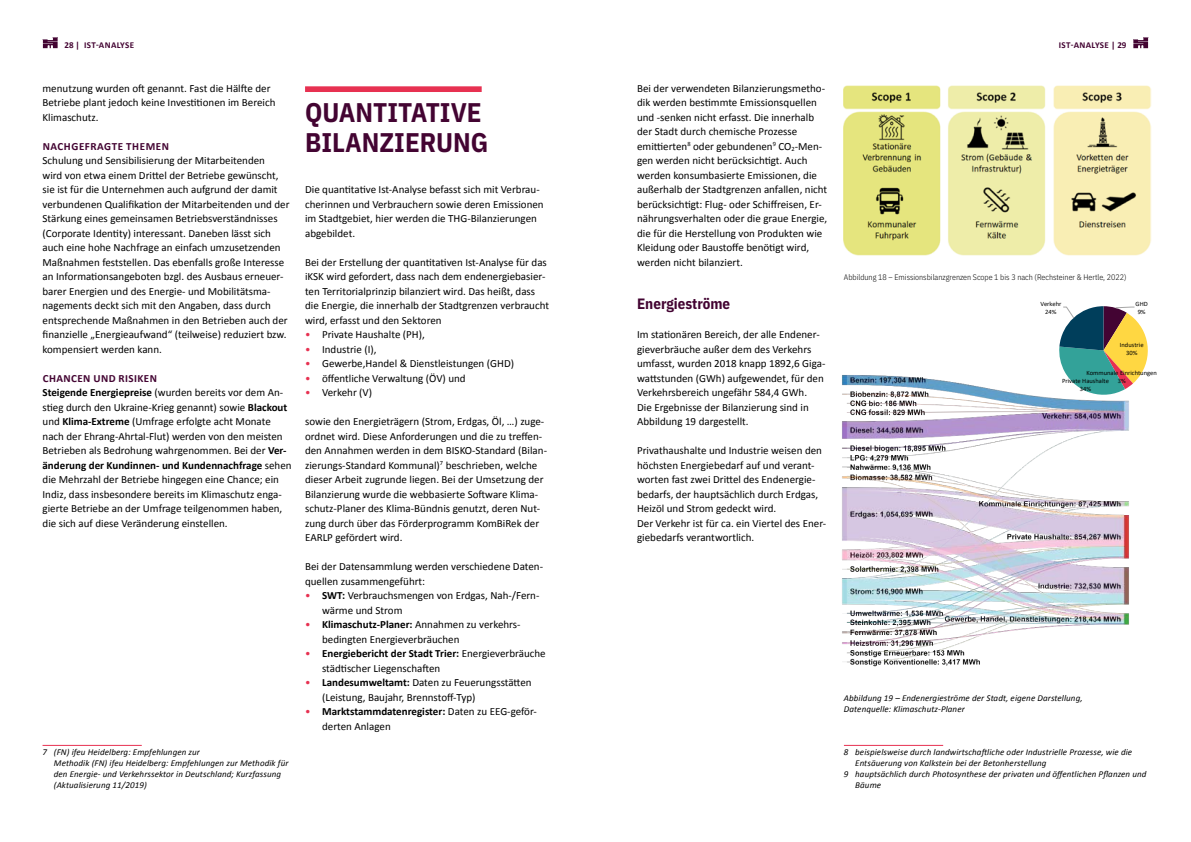
<style>
.page{position:relative;width:1191px;height:842px;background:#fff}
.page>*{position:absolute;margin:0;border:0;box-sizing:border-box;transform-origin:0 0}
.t1{font:700 27px/30px "IBM Plex Sans Cond";color:#430432}
.t2{font:700 15px "IBM Plex Sans Cond";color:#430432}
.t3{font:11px/14.5px "Calibri";color:#000}
.t4{font:700 11px "Calibri";letter-spacing:.05em;color:#430432}
.t5{font:italic 9px/11px "Calibri";letter-spacing:.01em;color:#000}
.t6{font:700 9px "Calibri";letter-spacing:.04em;color:#430432}
.t7{font:300 8px "IBM Plex Sans Cond";color:#000}
.t8{font:6.5px/8px "Calibri";color:#000;text-align:center}
.s1{font-weight:700;color:#430432}
.s2{font-weight:700}
.s3{color:#e73151}
</style>
<div class="page">
<svg style="left:1133px;top:37px;width:15px;height:11px"></svg>
<svg style="left:43px;top:37px;width:15px;height:11px"></svg>
<div style="left:305px;top:86px;width:177px;height:6px;background:#e73151"></div>
<img style="left:844px;top:85px;width:307px;height:171px">
<hr style="left:844px;top:745px;width:99px;height:1px;background:#e73151">
<img style="left:842px;top:375px;width:287px;height:292px">
<svg style="left:1058px;top:306px;width:90px;height:95px"></svg>
<hr style="left:43px;top:745px;width:99px;height:1px;background:#e73151">
<p class="t6" style="left:64px;top:39px;width:71px">28 | IST-ANALYSE</p>
<p class="t6" style="left:1059px;top:39px;width:69px">IST-ANALYSE | 29</p>
<p class="t3" style="left:43px;top:81px;width:234px">menutzung wurden oft genannt. Fast die Hälfte der<br>Betriebe plant jedoch keine Investitionen im Bereich<br>Klimaschutz.</p>
<p class="t4" style="left:43px;top:139px;width:128px">NACHGEFRAGTE THEMEN</p>
<p class="t3" style="left:43px;top:153px;width:248px">Schulung und Sensibilisierung der Mitarbeitenden<br>wird von etwa einem Drittel der Betriebe gewünscht, sie ist für die Unternehmen auch aufgrund der damit verbundenen Qualifikation der Mitarbeitenden und der Stärkung eines gemeinsamen Betriebsverständnisses (Corporate Identity) interessant. Daneben lässt sich auch eine hohe Nachfrage an einfach umzusetzenden Maßnahmen feststellen. Das ebenfalls große Interesse an Informationsangeboten bzgl. des Ausbaus erneuer&shy;barer Energien und des Energie- und Mobilitätsma&shy;nagements deckt sich mit den Angaben, dass durch entsprechende Maßnahmen in den Betrieben auch der finanzielle „Energieaufwand“ (teilweise) reduziert bzw. kompensiert werden kann.</p>
<p class="t3" style="left:43px;top:371px;width:250px"><span class="s1">CHANCEN UND RISIKEN<br></span><span class="s2">Steigende Energiepreise</span> (wurden bereits vor dem An&shy;stieg durch den Ukraine-Krieg genannt) sowie <span class="s2">Blackout </span>und <span class="s2">Klima-Extreme</span> (Umfrage erfolgte acht Monate nach der Ehrang-Ahrtal-Flut) werden von den meisten Betrieben als Bedrohung wahrgenommen. Bei der <span class="s2">Ver&shy;änderung der Kundinnen- und Kundennachfrage</span> sehen die Mehrzahl der Betriebe hingegen eine Chance; ein Indiz, dass insbesondere bereits im Klimaschutz enga&shy;gierte Betriebe an der Umfrage teilgenommen haben, die sich auf diese Veränderung einstellen.</p>
<p class="t3" style="left:637px;top:81px;width:192px">Bei der verwendeten Bilanzierungsmetho&shy;dik werden bestimmte Emissionsquellen und -senken nicht erfasst. Die innerhalb der Stadt durch chemische Prozesse emittierten<sup>8</sup> oder gebundenen<sup>9</sup> CO<sub>2</sub>-Men&shy;gen werden nicht berücksichtigt. Auch werden konsumbasierte Emissionen, die außerhalb der Stadtgrenzen anfallen, nicht berücksichtigt: Flug- oder Schiffreisen, Er&shy;nährungsverhalten oder die graue Energie, die für die Herstellung von Produkten wie Kleidung oder Baustoffe benötigt wird, werden nicht bilanziert.</p>
<h2 class="t2" style="left:637px;top:292px;width:95px">Energieströme</h2>
<p class="t3" style="left:637px;top:327px;width:190px">Im stationären Bereich, der alle Endener&shy;gieverbräuche außer dem des Verkehrs umfasst, wurden 2018 knapp 1892,6 Giga&shy;wattstunden (GWh) aufgewendet, für den Verkehrsbereich ungefähr 584,4 GWh.<br>Die Ergebnisse der Bilanzierung sind in Abbildung 19 dargestellt.</p>
<p class="t3" style="left:637px;top:443px;width:191px">Privathaushalte und Industrie weisen den höchsten Energiebedarf auf und verant&shy;worten fast zwei Drittel des Endenergie&shy;bedarfs, der hauptsächlich durch Erdgas, Heizöl und Strom gedeckt wird.<br>Der Verkehr ist für ca. ein Viertel des Ener&shy;giebedarfs verantwortlich.</p>
<h1 class="t1" style="left:305px;top:95px;width:185px">QUANTITATIVE<br>BILANZIERUNG</h1>
<p class="t3" style="left:305px;top:182px;width:240px">Die quantitative Ist-Analyse befasst sich mit Verbrau&shy;cherinnen und Verbrauchern sowie deren Emissionen im Stadtgebiet, hier werden die THG-Bilanzierungen abgebildet.</p>
<p class="t3" style="left:305px;top:255px;width:245px">Bei der Erstellung der quantitativen Ist-Analyse für das iKSK wird gefordert, dass nach dem endenergiebasier&shy;ten Territorialprinzip bilanziert wird. Das heißt, dass die Energie, die innerhalb der Stadtgrenzen verbraucht wird, erfasst und den Sektoren</p>
<p class="t3" style="left:305px;top:327px;width:121px"><span class="s3">•</span> Private Haushalte (PH),</p>
<p class="t3" style="left:305px;top:342px;width:73px"><span class="s3">•</span> Industrie (I),</p>
<p class="t3" style="left:305px;top:356px;width:210px"><span class="s3">•</span> Gewerbe,Handel &amp; Dienstleistungen (GHD)</p>
<p class="t3" style="left:305px;top:371px;width:162px"><span class="s3">•</span> öffentliche Verwaltung (ÖV) und</p>
<p class="t3" style="left:305px;top:385px;width:69px"><span class="s3">•</span> Verkehr (V)</p>
<p class="t3" style="left:305px;top:414px;width:243px">sowie den Energieträgern (Strom, Erdgas, Öl, …) zuge&shy;ordnet wird. Diese Anforderungen und die zu treffen&shy;den Annahmen werden in dem BISKO-Standard (Bilan&shy;zierungs-Standard Kommunal)<sup>7</sup> beschrieben, welche dieser Arbeit zugrunde liegen. Bei der Umsetzung der Bilanzierung wurde die webbasierte Software Klima&shy;schutz-Planer des Klima-Bündnis genutzt, deren Nut&shy;zung durch über das Förderprogramm KomBiRek der EARLP gefördert wird.</p>
<p class="t3" style="left:305px;top:559px;width:239px">Bei der Datensammlung werden verschiedene Daten&shy;quellen zusammengeführt:</p>
<p class="t3" style="left:322px;top:588px;width:219px;text-indent:-17px"><span class="s3">•</span> <span class="s2">SWT:</span> Verbrauchsmengen von Erdgas, Nah-/Fern&shy;wärme und Strom</p>
<p class="t3" style="left:322px;top:617px;width:200px;text-indent:-17px"><span class="s3">•</span> <span class="s2">Klimaschutz-Planer:</span> Annahmen zu verkehrs&shy;bedingten Energieverbräuchen</p>
<p class="t3" style="left:322px;top:646px;width:225px;text-indent:-17px"><span class="s3">•</span> <span class="s2">Energiebericht der Stadt Trier:</span> Energieverbräuche städtischer Liegenschaften</p>
<p class="t3" style="left:322px;top:675px;width:211px;text-indent:-17px"><span class="s3">•</span> <span class="s2">Landesumweltamt:</span> Daten zu Feuerungsstätten (Leistung, Baujahr, Brennstoff-Typ)</p>
<p class="t3" style="left:322px;top:704px;width:216px;text-indent:-17px"><span class="s3">•</span> <span class="s2">Marktstammdatenregister:</span> Daten zu EEG-geför&shy;derten Anlagen</p>
<p class="t7" style="left:844px;top:271px;width:284px">Abbildung 18 – Emissionsbilanzgrenzen Scope 1 bis 3 nach (Rechsteiner &amp; Hertle, 2022)</p>
<p class="t8" style="left:1040px;top:300px;width:23px">Verkehr<br>24%</p>
<p class="t8" style="left:1135px;top:300px;width:14px">GHD<br>9%</p>
<p class="t8" style="left:1119px;top:340px;width:25px">Industrie<br>30%</p>
<p class="t8" style="left:1062px;top:368px;width:96px;text-align:left;text-indent:24px">Kommunale Einrichtungen<br>Private Haushalte</p>
<p class="t8" style="left:1117px;top:376px;width:9px">3%</p>
<p class="t8" style="left:1080px;top:384px;width:13px">34%</p>
<p class="t5" style="left:844px;top:692px;width:240px">Abbildung 19 – Endenergieströme der Stadt, eigene Darstellung,<br>Datenquelle: Klimaschutz-Planer</p>
<p class="t5" style="left:54px;top:746px;width:236px;text-indent:-11px">7 (FN) ifeu Heidelberg: Empfehlungen zur<br>Methodik (FN) ifeu Heidelberg: Empfehlungen zur Methodik für den Energie- und Verkehrssektor in Deutschland; Kurzfassung (Aktualisierung 11/2019)</p>
<p class="t5" style="left:844px;top:746px;width:290px">8 beispielsweise durch landwirtschaftliche oder Industrielle Prozesse, wie die</p>
<p class="t5" style="left:855px;top:757px;width:193px">Entsäuerung von Kalkstein bei der Betonherstellung</p>
<p class="t5" style="left:844px;top:768px;width:304px">9 hauptsächlich durch Photosynthese der privaten und öffentlichen Pflanzen und</p>
<p class="t5" style="left:855px;top:779px;width:27px">Bäume</p>
</div>
